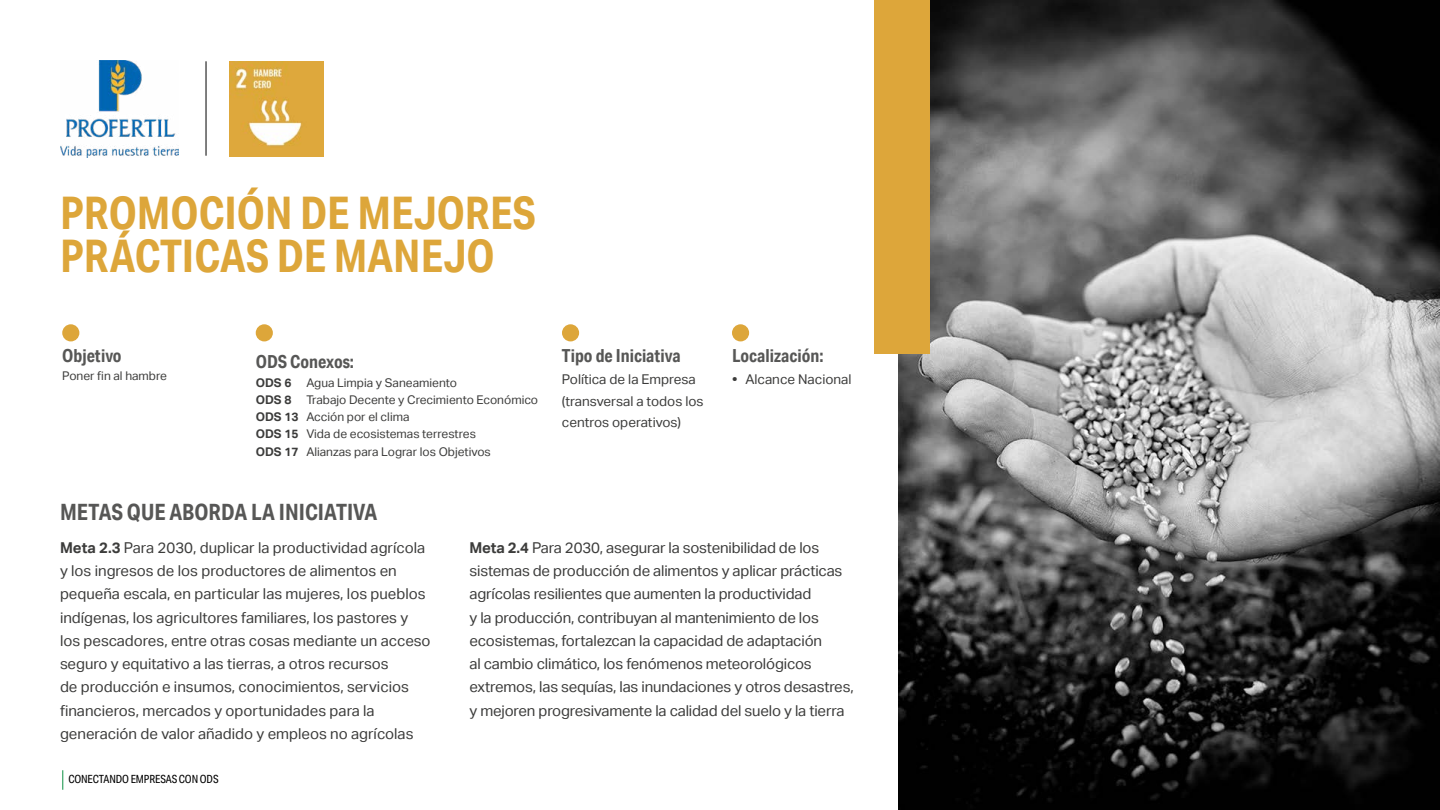
<style>
.page{position:relative;width:1440px;height:810px;background:#fff}
.page>*{position:absolute;margin:0;border:0;box-sizing:border-box;transform-origin:0 0}
.t1{font:700 45px/42.8px "Aktiv Grotesk Cd";color:#dda63a}
.t2{font:700 22.5px "Aktiv Grotesk Cd";color:#575756}
.t3{font:700 18px "Aktiv Grotesk Cd";color:#575756}
.t4{font:15px/23.2px "Aktiv Grotesk";letter-spacing:-.01em;color:#3c3c3b}
.t5{font:13.5px/21.8px "Aktiv Grotesk";color:#3c3c3b}
.t6{font:12px/17.2px "Aktiv Grotesk";color:#3c3c3b}
.t7{font:11.25px "Aktiv Grotesk Cd";letter-spacing:-.01em;color:#000}
.s1{font-weight:700}
</style>
<div class="page">
<svg style="left:62px;top:770px;width:1px;height:20px"></svg>
<img style="left:898px;top:0;width:542px;height:810px">
<div style="left:874px;top:0;width:56px;height:354px;background:#dda63a"></div>
<div style="left:62px;top:324px;width:17px;height:17px;background:#dda63a;border-radius:50%"></div>
<img style="left:229px;top:61px;width:95px;height:95px">
<hr style="left:206px;top:61px;width:1px;height:95px;background:#000">
<img style="left:60px;top:60px;width:119px;height:97px">
<div style="left:562px;top:324px;width:17px;height:17px;background:#dda63a;border-radius:50%"></div>
<div style="left:732px;top:324px;width:17px;height:17px;background:#dda63a;border-radius:50%"></div>
<div style="left:256px;top:324px;width:17px;height:17px;background:#dda63a;border-radius:50%"></div>
<h1 class="t1" style="left:60px;top:191px;width:478px">PROMOCIÓN DE MEJORES<br>PRÁCTICAS DE MANEJO</h1>
<p class="t3" style="left:62px;top:345px;width:61px">Objetivo</p>
<p class="t6" style="left:62px;top:367px;width:106px">Poner fin al hambre</p>
<p class="t3" style="left:256px;top:351px;width:100px">ODS Conexos:</p>
<p class="t6" style="left:256px;top:374px;width:284px"><span class="s1">ODS 6</span> Agua Limpia y Saneamiento<br><span class="s1">ODS 8</span> Trabajo Decente y Crecimiento Económico <span class="s1">ODS 13</span> Acción por el clima<br><span class="s1">ODS 15</span> Vida de ecosistemas terrestres<br><span class="s1">ODS 17</span> Alianzas para Lograr los Objetivos</p>
<p class="t3" style="left:562px;top:345px;width:120px">Tipo de Iniciativa</p>
<p class="t5" style="left:562px;top:368px;width:143px">Política de la Empresa (transversal a todos los centros operativos)</p>
<p class="t3" style="left:732px;top:345px;width:93px">Localización:</p>
<p class="t5" style="left:732px;top:368px;width:121px"><span class="s1">•</span> Alcance Nacional</p>
<h2 class="t2" style="left:60px;top:498px;width:319px">METAS QUE ABORDA LA INICIATIVA</h2>
<p class="t4" style="left:60px;top:536px;width:372px"><span class="s1">Meta 2.3</span> Para 2030, duplicar la productividad agrícola y los ingresos de los productores de alimentos en pequeña escala, en particular las mujeres, los pueblos indígenas, los agricultores familiares, los pastores y los pescadores, entre otras cosas mediante un acceso seguro y equitativo a las tierras, a otros recursos<br>de producción e insumos, conocimientos, servicios financieros, mercados y oportunidades para la generación de valor añadido y empleos no agrícolas</p>
<p class="t4" style="left:470px;top:536px;width:386px"><span class="s1">Meta 2.4</span> Para 2030, asegurar la sostenibilidad de los sistemas de producción de alimentos y aplicar prácticas agrícolas resilientes que aumenten la productividad<br>y la producción, contribuyan al mantenimiento de los ecosistemas, fortalezcan la capacidad de adaptación<br>al cambio climático, los fenómenos meteorológicos extremos, las sequías, las inundaciones y otros desastres, y mejoren progresivamente la calidad del suelo y la tierra</p>
<p class="t7" style="left:68px;top:773px;width:152px">CONECTANDO EMPRESAS CON ODS</p>
</div>
